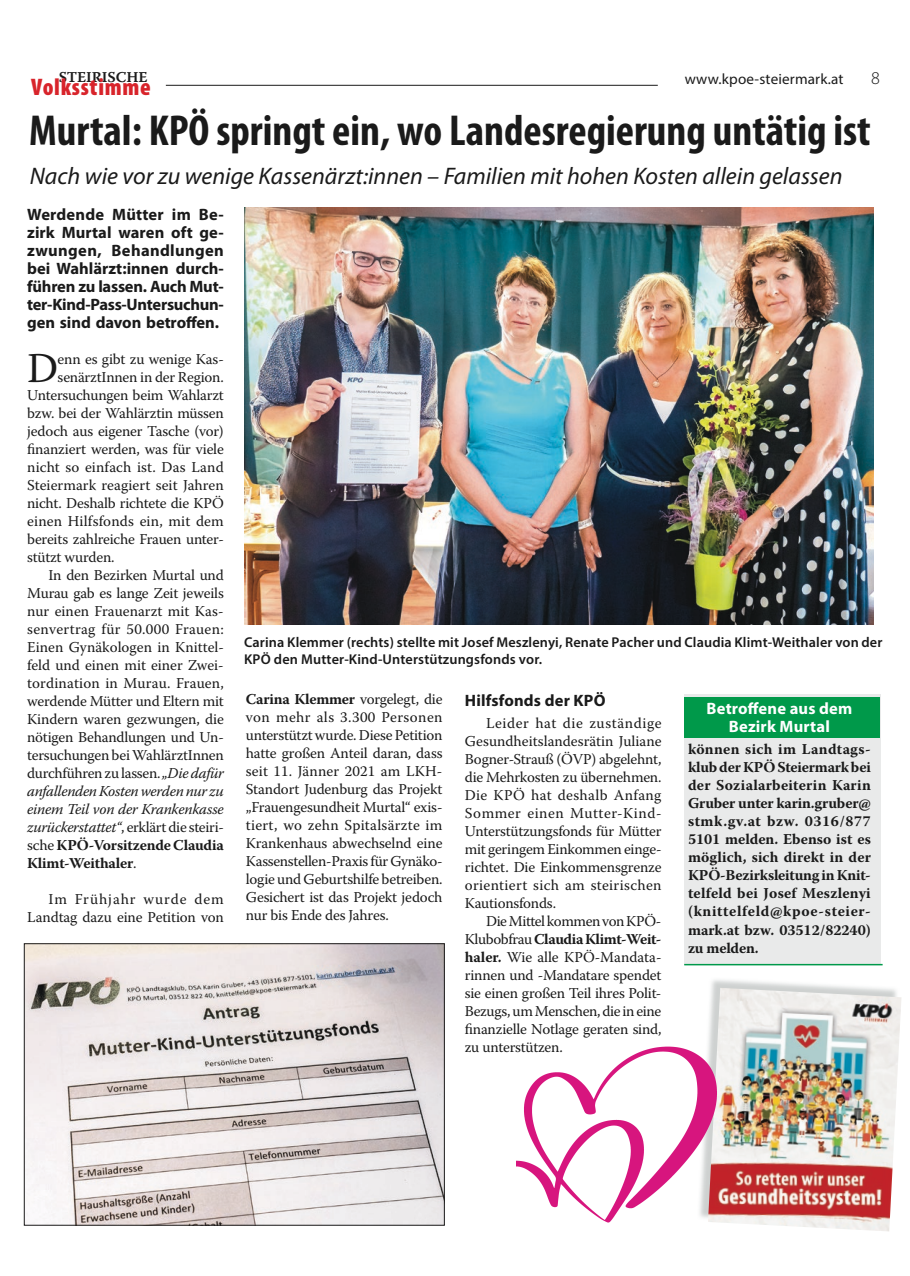
<style>
.page{position:relative;width:910px;height:1276px;background:#fff}
.page>*{position:absolute;margin:0;border:0;box-sizing:border-box;transform-origin:0 0}
.t1{font:700 condensed 43.5px "Myriad Pro";color:#1a1a1a}
.t2{font:42.3px "Warnock Pro";color:#1a1a1a}
.t3{font:italic 24px "Myriad Pro";color:#1a1a1a}
.t4{font:900 condensed 24px "Myriad Pro";letter-spacing:.03em;color:#d8242b}
.t5{font:300 18px "Myriad Pro";color:#1a1a1a}
.t6{font:700 16.5px/18px "Myriad Pro";letter-spacing:-.015em;color:#1a1a1a;text-align:justify}
.t7{font:700 16.5px/18px "Myriad Pro";letter-spacing:.01em;color:#fff;text-align:center}
.t8{font:700 16.5px "Myriad Pro";letter-spacing:.01em;color:#1a1a1a}
.t9{font:15px/18px "Warnock Pro";letter-spacing:-.01em;color:#1a1a1a;text-align:justify}
.t10{font:700 15px/18px "Warnock Pro";letter-spacing:-.005em;color:#1a1a1a;text-align:justify}
.t11{font:15px "Warnock Pro";letter-spacing:.01em;color:#1a1a1a}
.t12{font:italic 15px "Warnock Pro";letter-spacing:-.025em;color:#1a1a1a}
.t13{font:15px "Warnock Pro";letter-spacing:.02em;color:#1a1a1a}
.t14{font:15px "Myriad Pro";letter-spacing:.01em;color:#1a1a1a}
.t15{font:15px "Warnock Pro Semibold Capt";letter-spacing:-.01em;color:#1a1a1a}
.t16{font:600 14.25px/17.1px "Myriad Pro";letter-spacing:.01em;color:#1a1a1a}
.s1{font-style:italic}
.s2{font-weight:400}
.s3{font-weight:700}
</style>
<div class="page">
<hr style="left:166px;top:85px;width:492px;height:1px;background:#1a1a1a">
<div style="left:684px;top:694px;width:196px;height:270px;background:#e9eaea"></div>
<img style="left:26px;top:945px;width:417px;height:278px">
<div style="left:24px;top:943px;width:421px;height:282px;border:1px solid #1a1a1a"></div>
<img style="left:244px;top:207px;width:630px;height:417px">
<img style="left:711px;top:980px;width:159px;height:8px">
<img style="left:710px;top:988px;width:191px;height:243px">
<div style="left:684px;top:697px;width:196px;height:41px;background:#00994a"></div>
<hr style="left:684px;top:964px;width:199px;height:1px;background:#00994a">
<img style="left:517px;top:1012px;width:202px;height:219px">
<p class="t15" style="left:59px;top:68px;width:90px">STEIRISCHE</p>
<p class="t5" style="left:871px;top:67px;width:10px">8</p>
<h3 class="t4" style="left:31px;top:72px;width:121px">Volksstimme</h3>
<p class="t14" style="left:685px;top:69px;width:160px">www.kpoe-steiermark.at</p>
<h1 class="t1" style="left:29px;top:103px;width:843px">Murtal: KPÖ springt ein, wo Landesregierung untätig ist</h1>
<h3 class="t3" style="left:30px;top:161px;width:814px">Nach wie vor zu wenige Kassenärzt:innen – Familien mit hohen Kosten allein gelassen</h3>
<p class="t6" style="left:27px;top:205px;width:198px">Werdende Mütter im Be&shy;zirk Murtal waren oft ge&shy;zwungen, Behandlungen bei Wahlärzt:innen durch&shy;führen zu lassen. Auch Mut&shy;ter-Kind-Pass-Untersuchun&shy;gen sind davon betroffen.</p>
<h2 class="t2" style="left:27px;top:342px;width:33px">D</h2>
<p class="t9" style="left:58px;top:349px;width:168px">enn es gibt zu wenige Kas-</p>
<p class="t9" style="left:58px;top:367px;width:168px">senärztInnen in der Region.</p>
<p class="t9" style="left:27px;top:385px;width:198px">Untersuchungen beim Wahlarzt</p>
<p class="t9" style="left:27px;top:403px;width:198px">bzw. bei der Wahlärztin müssen</p>
<p class="t9" style="left:27px;top:421px;width:198px">jedoch aus eigener Tasche (vor)</p>
<p class="t9" style="left:27px;top:439px;width:198px">finanziert werden, was für viele</p>
<p class="t11" style="left:27px;top:458px;width:198px">nicht so einfach ist. Das Land</p>
<p class="t9" style="left:27px;top:475px;width:198px">Steiermark reagiert seit Jahren</p>
<p class="t9" style="left:27px;top:493px;width:198px">nicht. Deshalb richtete die KPÖ</p>
<p class="t11" style="left:27px;top:512px;width:198px">einen Hilfsfonds ein, mit dem</p>
<p class="t9" style="left:27px;top:529px;width:198px">bereits zahlreiche Frauen unter-</p>
<p class="t9" style="left:27px;top:547px;width:89px">stützt wurden.</p>
<p class="t9" style="left:48px;top:565px;width:177px">In den Bezirken Murtal und</p>
<p class="t9" style="left:27px;top:583px;width:198px">Murau gab es lange Zeit jeweils</p>
<p class="t9" style="left:27px;top:601px;width:198px">nur einen Frauenarzt mit Kas-</p>
<p class="t13" style="left:27px;top:620px;width:198px">senvertrag für 50.000 Frauen:</p>
<p class="t9" style="left:27px;top:637px;width:198px">Einen Gynäkologen in Knittel-</p>
<p class="t9" style="left:27px;top:655px;width:198px">feld und einen mit einer Zwei-</p>
<p class="t11" style="left:27px;top:674px;width:198px">tordination in Murau. Frauen,</p>
<p class="t9" style="left:27px;top:691px;width:198px">werdende Mütter und Eltern mit</p>
<p class="t9" style="left:27px;top:709px;width:198px">Kindern waren gezwungen, die</p>
<p class="t9" style="left:27px;top:727px;width:198px">nötigen Behandlungen und Un-</p>
<p class="t9" style="left:27px;top:745px;width:198px">tersuchungen bei WahlärztInnen</p>
<p class="t9" style="left:27px;top:763px;width:198px">durchführen zu lassen. <span class="s1">„Die dafür</span></p>
<p class="t12" style="left:27px;top:782px;width:198px">anfallenden Kosten werden nur zu</p>
<p class="t12" style="left:27px;top:800px;width:198px">einem Teil von der Krankenkasse</p>
<p class="t9" style="left:27px;top:817px;width:198px"><span class="s1">zurückerstattet“</span>, erklärt die steiri-</p>
<p class="t10" style="left:27px;top:835px;width:198px"><span class="s2">sche</span> KPÖ-Vorsitzende Claudia</p>
<p class="t10" style="left:27px;top:853px;width:111px">Klimt-Weithaler<span class="s2">.</span></p>
<p class="t9" style="left:27px;top:889px;width:198px;text-align:right">Im Frühjahr wurde dem<br>Landtag dazu eine Petition von</p>
<p class="t16" style="left:244px;top:633px;width:640px">Carina Klemmer (rechts) stellte mit Josef Meszlenyi, Renate Pacher und Claudia Klimt-Weithaler von der<br>KPÖ den Mutter-Kind-Unterstützungsfonds vor.</p>
<p class="t7" style="left:707px;top:699px;width:147px">Betroffene aus dem<br>Bezirk Murtal</p>
<p class="t10" style="left:688px;top:740px;width:184px">können sich im Landtags&shy;klub der KPÖ Steiermark bei der Sozialarbeiterin Karin Gruber unter karin.gruber@ stmk.gv.at bzw. 0316/877<br>5101 melden. Ebenso ist es möglich, sich direkt in der KPÖ-Bezirksleitung in Knit&shy;telfeld bei Josef Meszlenyi (knittelfeld@kpoe-steier&shy;mark.at bzw. 03512/82240) zu melden.</p>
<p class="t9" style="left:246px;top:690px;width:198px"><span class="s3">Carina Klemmer</span> vorgelegt, die von mehr als 3.300 Personen unterstützt wurde. Diese Petition hatte großen Anteil daran, dass seit 11. Jänner 2021 am LKH-Standort Judenburg das Projekt „Frauengesundheit Murtal“ exis&shy;tiert, wo zehn Spitalsärzte im Krankenhaus abwechselnd eine Kassenstellen-Praxis für Gynäko&shy;logie und Geburtshilfe betreiben.<br>Gesichert ist das Projekt jedoch nur bis Ende des Jahres.</p>
<p class="t8" style="left:465px;top:689px;width:142px">Hilfsfonds der KPÖ</p>
<p class="t9" style="left:465px;top:714px;width:198px;text-indent:21px">Leider hat die zuständige Gesundheitslandesrätin Juliane Bogner-Strauß (ÖVP) abgelehnt, die Mehrkosten zu übernehmen.<br>Die KPÖ hat deshalb Anfang Sommer einen Mutter-Kind-Unterstützungsfonds für Mütter mit geringem Einkommen einge&shy;richtet. Die Einkommensgrenze orientiert sich am steirischen Kautionsfonds.</p>
<p class="t9" style="left:465px;top:912px;width:198px;text-indent:21px">Die Mittel kommen von KPÖ-Klubobfrau <span class="s3">Claudia Klimt-Weit&shy;haler.</span> Wie alle KPÖ-Mandata&shy;rinnen und -Mandatare spendet sie einen großen Teil ihres Polit-Bezugs, um Menschen, die in eine finanzielle Notlage geraten sind, zu unterstützen.</p>
</div>
